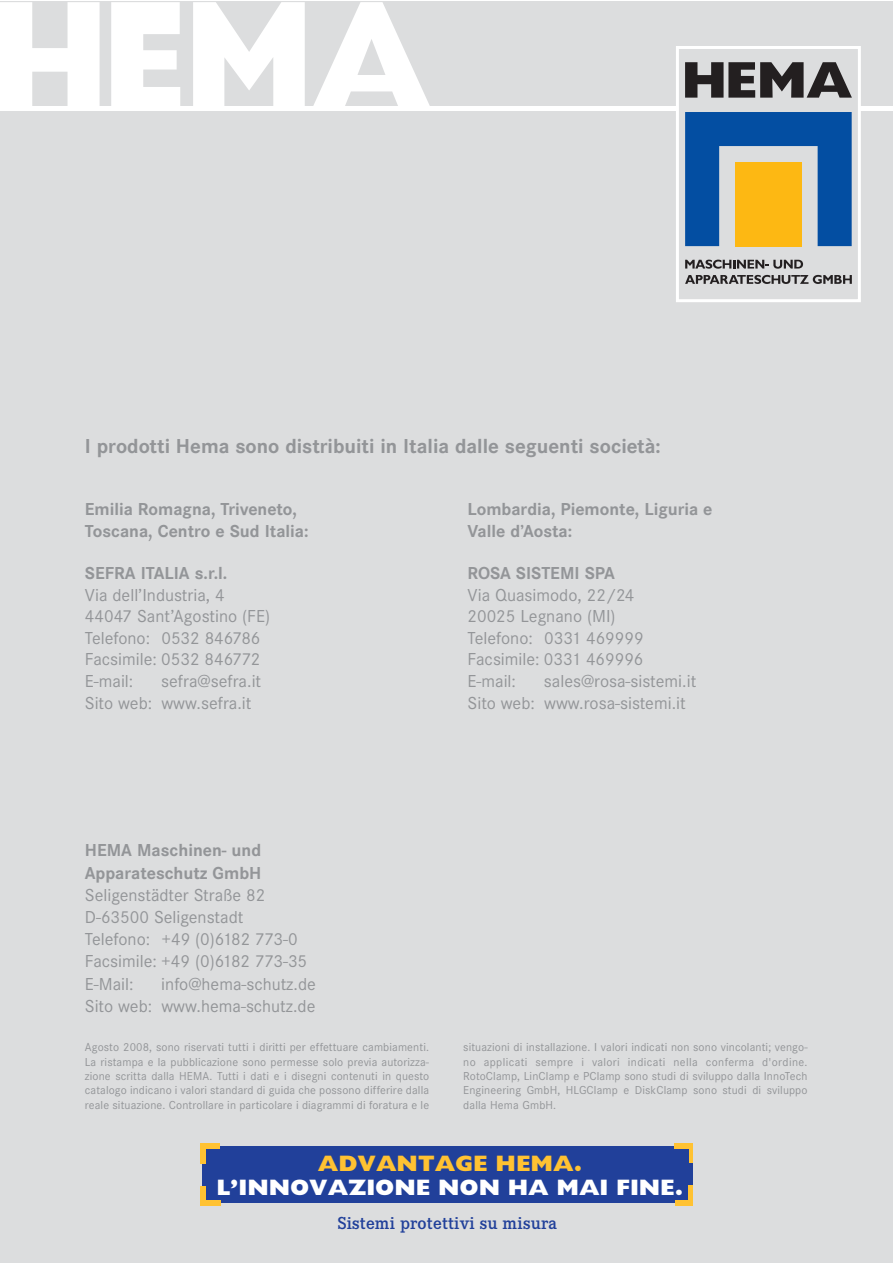
<style>
.page{position:relative;width:893px;height:1263px;background:#fff}
.page>*{position:absolute;margin:0;border:0;box-sizing:border-box;transform-origin:0 0}
.t1{font:22.5px "TT22 C3 O00";color:#fff}
.t2{font:22.5px "TT22 C3 O00";color:#ffc232}
.t3{font:21px "TT22 D1 O00";color:#939598}
.t4{font:18px/21.6px "TT22 DFO00";color:#939598}
.t5{font:18px/22.2px "TT22 D1 O00";color:#939598}
.t6{font:18px "TT22 CAO00";letter-spacing:.01em;color:#21409a}
.t7{font:12px/14.4px "TT22 DFO00";letter-spacing:.01em;color:#939598;text-align:justify}
</style>
<div class="page">
<div style="left:0;top:112px;width:893px;height:1151px;background:#dcddde"></div>
<div style="left:0;top:1px;width:893px;height:105px;background:#dcddde"></div>
<svg style="left:0;top:2px;width:100px;height:104px"></svg>
<svg style="left:111px;top:2px;width:69px;height:104px"></svg>
<svg style="left:193px;top:2px;width:112px;height:104px"></svg>
<svg style="left:313px;top:2px;width:117px;height:104px"></svg>
<div style="left:678px;top:48px;width:181px;height:252px;background:#dcddde"></div>
<svg style="left:685px;top:112px;width:167px;height:134px"></svg>
<div style="left:735px;top:162px;width:67px;height:84px;background:#fdb813"></div>
<svg style="left:685px;top:62px;width:167px;height:36px"></svg>
<svg style="left:685px;top:260px;width:118px;height:9px"></svg>
<svg style="left:685px;top:275px;width:167px;height:9px"></svg>
<div style="left:676px;top:46px;width:185px;height:256px;border:3px solid #fff"></div>
<div style="left:202px;top:1146px;width:490px;height:57px;background:#21409a"></div>
<div style="left:200px;top:1143px;width:6px;height:21px;background:#ffc232"></div>
<div style="left:200px;top:1143px;width:20px;height:6px;background:#ffc232"></div>
<div style="left:200px;top:1200px;width:20px;height:6px;background:#ffc232"></div>
<div style="left:200px;top:1187px;width:5px;height:19px;background:#ffc232"></div>
<hr style="left:689px;top:1185px;width:4px;height:21px;background:#ffc232">
<div style="left:675px;top:1200px;width:18px;height:6px;background:#ffc232"></div>
<div style="left:674px;top:1143px;width:19px;height:6px;background:#ffc232"></div>
<hr style="left:689px;top:1143px;width:4px;height:19px;background:#ffc232">
<h2 class="t3" style="left:85px;top:439px;width:577px">I prodotti Hema sono distribuiti in Italia dalle seguenti società:</h2>
<h3 class="t5" style="left:85px;top:500px;width:225px">Emilia Romagna, Triveneto,<br>Toscana, Centro e Sud Italia:</h3>
<h3 class="t5" style="left:468px;top:500px;width:246px">Lombardia, Piemonte, Liguria e<br>Valle d’Aosta:</h3>
<h3 class="t5" style="left:85px;top:563px;width:144px">SEFRA ITALIA s.r.l.</h3>
<h3 class="t4" style="left:85px;top:585px;width:187px">Via dell’Industria, 4<br>44047 Sant’Agostino (FE)<br>Telefono: 0532 846786<br>Facsimile: 0532 846772<br>E-mail:</h3>
<h3 class="t4" style="left:85px;top:672px;width:178px;text-indent:76px">sefra@sefra.it<br>Sito web: www.sefra.it</h3>
<h3 class="t5" style="left:85px;top:841px;width:178px">HEMA Maschinen- und<br>Apparateschutz GmbH</h3>
<h3 class="t4" style="left:85px;top:885px;width:224px;line-height:22.2px">Seligenstädter Straße 82<br>D-63500 Seligenstadt<br>Telefono: +49 (0)6182 773-0<br>Facsimile: +49 (0)6182 773-35<br>E-Mail:</h3>
<h3 class="t4" style="left:85px;top:974px;width:233px;line-height:22.2px;text-align:right">info@hema-schutz.de<br>Sito web: www.hema-schutz.de</h3>
<h3 class="t5" style="left:468px;top:563px;width:149px">ROSA SISTEMI SPA</h3>
<h3 class="t4" style="left:468px;top:585px;width:178px">Via Quasimodo, 22/24<br>20025 Legnano (MI)<br>Telefono: 0331 469999<br>Facsimile: 0331 469996<br>E-mail:</h3>
<h3 class="t4" style="left:468px;top:672px;width:230px;text-indent:76px">sales@rosa-sistemi.it<br>Sito web: www.rosa-sistemi.it</h3>
<p class="t7" style="left:85px;top:1041px;width:346px">Agosto 2008, sono riservati tutti i diritti per effettuare cambiamenti.<br>La ristampa e la pubblicazione sono permesse solo previa autorizza&shy;zione scritta dalla HEMA. Tutti i dati e i disegni contenuti in questo catalogo indicano i valori standard di guida che possono differire dalla reale situazione. Controllare in particolare i diagrammi di foratura e le</p>
<p class="t7" style="left:463px;top:1041px;width:346px">situazioni di installazione. I valori indicati non sono vincolanti; vengo&shy;no applicati sempre i valori indicati nella conferma d'ordine.<br>RotoClamp, LinClamp e PClamp sono studi di sviluppo dalla InnoTech Engineering GmbH, HLGClamp e DiskClamp sono studi di sviluppo dalla Hema GmbH.</p>
<h1 class="t2" style="left:318px;top:1155px;width:266px">ADVANTAGE HEMA.</h1>
<h1 class="t1" style="left:217px;top:1179px;width:468px">L’INNOVAZIONE NON HA MAI FINE.</h1>
<h3 class="t6" style="left:338px;top:1217px;width:221px">Sistemi protettivi su misura</h3>
</div>
